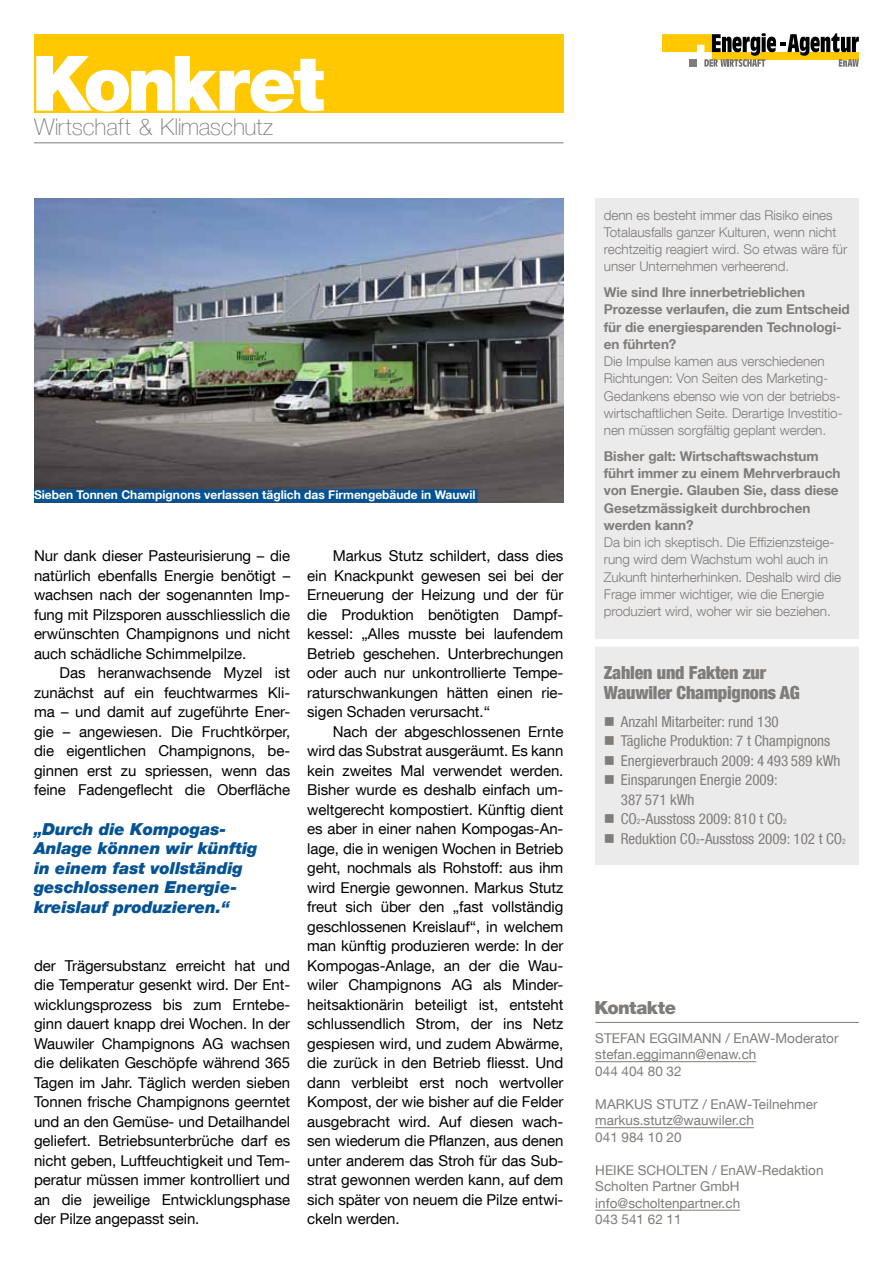
<style>
.page{position:relative;width:893px;height:1263px;background:#fff}
.page>*{position:absolute;margin:0;border:0;box-sizing:border-box;transform-origin:0 0}
.t1{font:900 76.5px "Helvetica Neue LT Com";letter-spacing:-.05em;color:#fff}
.t2{font:100 23.1px "Helvetica Neue LT Com";letter-spacing:-.01em;color:#807c7a}
.t3{font:900 condensed 18px/19.5px "Helvetica Neue LT Com";letter-spacing:-.01em;color:#807c7a}
.t4{font:900 18px "Helvetica Neue LT Com";letter-spacing:-.04em;color:#807c7a}
.t5{font:italic 900 16.5px/19.5px "Helvetica Neue LT Com";letter-spacing:-.005em;color:#055393}
.t6{font:15px/19.5px "Helvetica Neue LT Com";letter-spacing:-.005em;color:#000;text-align:justify}
.t7{font:condensed 15px/19.5px "Helvetica Neue LT Com";color:#807c7a}
.t8{font:300 13.5px/17.2px "Helvetica Neue LT Com";letter-spacing:-.005em;color:#807c7a}
.t9{font:700 13.5px/17.2px "Helvetica Neue LT Com";letter-spacing:-.005em;color:#807c7a}
.t10{font:13.5px/16.5px "Helvetica Neue LT Com";color:#807c7a}
.t11{font:700 12px "Helvetica Neue LT Com";color:#fff}
.s1{font-size:7.5px}
</style>
<div class="page">
<div style="left:34px;top:34px;width:529px;height:78px;background:#ffc800"></div>
<hr style="left:34px;top:142px;width:529px;height:1px;background:#807c7a">
<svg style="left:662px;top:33px;width:197px;height:34px"></svg>
<div style="left:595px;top:198px;width:264px;height:667px;background:#ebebeb"></div>
<hr style="left:595px;top:1022px;width:264px;height:1px;background:#807c7a">
<hr style="left:595px;top:1061px;width:161px;height:1px;background:#807c7a">
<hr style="left:595px;top:1127px;width:159px;height:1px;background:#807c7a">
<hr style="left:595px;top:1210px;width:145px;height:1px;background:#807c7a">
<div style="left:588px;top:639px;width:278px;height:8px;background:#fff"></div>
<img style="left:34px;top:198px;width:529px;height:304px">
<div style="left:34px;top:489px;width:444px;height:14px;background:#055393"></div>
<h1 class="t1" style="left:31px;top:37px;width:294px">Konkret</h1>
<h2 class="t2" style="left:34px;top:113px;width:241px">Wirtschaft &amp; Klimaschutz</h2>
<p class="t11" style="left:34px;top:487px;width:443px">Sieben Tonnen Champignons verlassen täglich das Firmengebäude in Wauwil</p>
<p class="t6" style="left:34px;top:546px;width:258px">Nur dank dieser Pasteurisierung – die natürlich ebenfalls Energie benötigt – wachsen nach der sogenannten Imp&shy;fung mit Pilzsporen ausschliesslich die erwünschten Champignons und nicht auch schädliche Schimmelpilze.</p>
<p class="t6" style="left:34px;top:663px;width:258px;text-indent:26px">Das heranwachsende Myzel ist zunächst auf ein feuchtwarmes Kli&shy;ma – und damit auf zugeführte Ener&shy;gie – angewiesen. Die Fruchtkörper, die eigentlichen Champignons, be&shy;ginnen erst zu spriessen, wenn das feine Fadengeflecht die Oberfläche</p>
<p class="t5" style="left:34px;top:819px;width:225px">„Durch die Kompogas-<br>Anlage können wir künftig in einem fast vollständig geschlossenen Energie&shy;kreislauf produzieren.“</p>
<p class="t6" style="left:34px;top:955px;width:258px">der Trägersubstanz erreicht hat und die Temperatur gesenkt wird. Der Ent&shy;wicklungsprozess bis zum Erntebe&shy;ginn dauert knapp drei Wochen. In der Wauwiler Champignons AG wachsen die delikaten Geschöpfe während 365<br>Tagen im Jahr. Täglich werden sieben Tonnen frische Champignons geerntet und an den Gemüse- und Detailhandel geliefert. Betriebsunterbrüche darf es nicht geben, Luftfeuchtigkeit und Tem&shy;peratur müssen immer kontrolliert und an die jeweilige Entwicklungsphase der Pilze angepasst sein.</p>
<p class="t6" style="left:307px;top:546px;width:258px;text-indent:26px">Markus Stutz schildert, dass dies ein Knackpunkt gewesen sei bei der Erneuerung der Heizung und der für die Produktion benötigten Dampf&shy;kessel: „Alles musste bei laufendem Betrieb geschehen. Unterbrechungen oder auch nur unkontrollierte Tempe&shy;raturschwankungen hätten einen rie&shy;sigen Schaden verursacht.“</p>
<p class="t6" style="left:307px;top:721px;width:258px;text-indent:26px">Nach der abgeschlossenen Ernte wird das Substrat ausgeräumt. Es kann kein zweites Mal verwendet werden.<br>Bisher wurde es deshalb einfach um&shy;weltgerecht kompostiert. Künftig dient es aber in einer nahen Kompogas-An&shy;lage, die in wenigen Wochen in Betrieb geht, nochmals als Rohstoff: aus ihm wird Energie gewonnen. Markus Stutz freut sich über den „fast vollständig geschlossenen Kreislauf“, in welchem man künftig produzieren werde: In der Kompogas-Anlage, an der die Wau&shy;wiler Champignons AG als Minder&shy;heitsaktionärin beteiligt ist, entsteht schlussendlich Strom, der ins Netz gespiesen wird, und zudem Abwärme, die zurück in den Betrieb fliesst. Und dann verbleibt erst noch wertvoller Kompost, der wie bisher auf die Felder ausgebracht wird. Auf diesen wach&shy;sen wiederum die Pflanzen, aus denen unter anderem das Stroh für das Sub&shy;strat gewonnen werden kann, auf dem sich später von neuem die Pilze entwi&shy;ckeln werden.</p>
<p class="t8" style="left:604px;top:206px;width:245px">denn es besteht immer das Risiko eines Totalausfalls ganzer Kulturen, wenn nicht rechtzeitig reagiert wird. So etwas wäre für unser Unternehmen verheerend.</p>
<p class="t9" style="left:604px;top:283px;width:247px">Wie sind Ihre innerbetrieblichen<br>Prozesse verlaufen, die zum Entscheid für die energiesparenden Technologi&shy;en führten?</p>
<p class="t8" style="left:604px;top:352px;width:240px">Die Impulse kamen aus verschiedenen Richtungen: Von Seiten des Marketing-Gedankens ebenso wie von der betriebs&shy;wirtschaftlichen Seite. Derartige Investitio&shy;nen müssen sorgfältig geplant werden.</p>
<p class="t9" style="left:604px;top:447px;width:238px">Bisher galt: Wirtschaftswachstum führt immer zu einem Mehrverbrauch von Energie. Glauben Sie, dass diese<br>Gesetzmässigkeit durchbrochen werden kann?</p>
<p class="t8" style="left:604px;top:533px;width:239px">Da bin ich skeptisch. Die Effizienzsteige&shy;rung wird dem Wachstum wohl auch in Zukunft hinterherhinken. Deshalb wird die Frage immer wichtiger, wie die Energie produziert wird, woher wir sie beziehen.</p>
<p class="t3" style="left:604px;top:663px;width:197px">Zahlen und Fakten zur<br>Wauwiler Champignons AG</p>
<p class="t7" style="left:621px;top:712px;width:227px">Anzahl Mitarbeiter: rund 130<br>Tägliche Produktion: 7 t Champignons<br>Energieverbrauch 2009: 4 493 589 kWh<br>Einsparungen Energie 2009:<br>387 571 kWh<br>CO<span class="s1">2</span>-Ausstoss 2009: 810 t CO<span class="s1">2<br></span>Reduktion CO<span class="s1">2</span>-Ausstoss 2009: 102 t CO<span class="s1">2</span></p>
<p class="t4" style="left:595px;top:996px;width:83px">kontakte</p>
<p class="t10" style="left:595px;top:1029px;width:18px">Stefan</p>
<p class="t10" style="left:649px;top:1029px;width:19px">Eggimann</p>
<p class="t10" style="left:595px;top:1029px;width:245px;text-indent:130px">/ EnAW-Moderator stefan.eggimann@enaw.ch<br>044 404 80 32</p>
<p class="t10" style="left:595px;top:1095px;width:22px">Markus</p>
<p class="t10" style="left:656px;top:1095px;width:19px">Stutz</p>
<p class="t10" style="left:595px;top:1095px;width:224px;text-indent:107px">/ EnAW-Teilnehmer markus.stutz@wauwiler.ch<br>041 984 10 20</p>
<p class="t10" style="left:595px;top:1161px;width:230px">HEIKE SCHOLTEN / EnAW-Redaktion<br>Scholten Partner GmbH info@scholtenpartner.ch<br>043 541 62 11</p>
</div>
